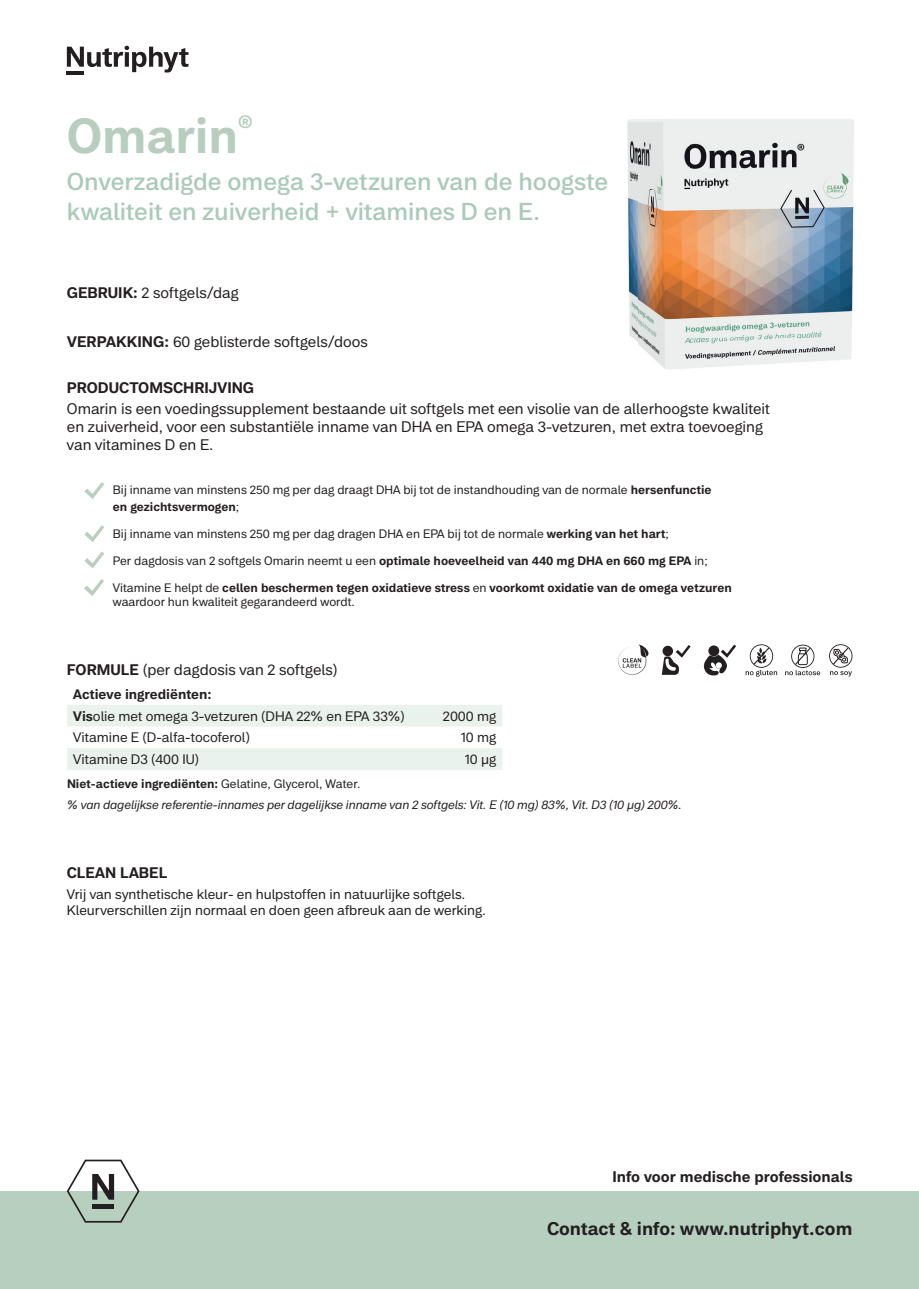
<style>
.page{position:relative;width:919px;height:1289px;background:#fff}
.page>*{position:absolute;margin:0;border:0;box-sizing:border-box;transform-origin:0 0}
.t1{font:700 48px "Peter";color:#b7cebe}
.t2{font:500 24px/30px "Peter";color:#aacaba}
.t3{font:700 18px "Peter";color:#231f20}
.t4{font:700 17.55px "Peter";color:#b7cebe}
.t5{font:15px/18px "Peter";color:#231f20}
.t6{font:700 15px "Peter";color:#231f20}
.t7{font:13.5px/21.6px "Peter";color:#231f20}
.t8{font:12px/16.2px "Peter";color:#231f20}
.t9{font:italic 12px/20.9px "Peter";letter-spacing:-.01em;color:#231f20}
.t10{font:700 12px/14.4px "Peter";color:#231f20}
.s1{font-weight:700}
.s2{font-weight:400}
.s3{font-weight:700;font-style:normal}
.s4{font-style:normal}
</style>
<div class="page">
<svg style="left:618px;top:644px;width:30px;height:31px"></svg>
<svg style="left:829px;top:644px;width:23px;height:32px"></svg>
<svg style="left:785px;top:644px;width:35px;height:31px"></svg>
<svg style="left:745px;top:644px;width:32px;height:32px"></svg>
<svg style="left:661px;top:645px;width:29px;height:30px"></svg>
<svg style="left:703px;top:644px;width:33px;height:31px"></svg>
<svg style="left:67px;top:705px;width:435px;height:64px"></svg>
<img style="left:627px;top:119px;width:227px;height:250px">
<div style="left:0;top:1191px;width:918px;height:97px;background:#b7cfbf"></div>
<svg style="left:67px;top:1159px;width:72px;height:63px"></svg>
<svg style="left:67px;top:46px;width:122px;height:26px"></svg>
<hr style="left:67px;top:71px;width:17px;height:4px;background:#231f20">
<svg style="left:84px;top:551px;width:20px;height:17px"></svg>
<svg style="left:84px;top:525px;width:20px;height:17px"></svg>
<svg style="left:84px;top:482px;width:20px;height:17px"></svg>
<svg style="left:84px;top:579px;width:20px;height:17px"></svg>
<h1 class="t1" style="left:67px;top:104px;width:173px">Omarin</h1>
<p class="t4" style="left:238px;top:111px;width:16px">®</p>
<h2 class="t2" style="left:67px;top:166px;width:543px">Onverzadigde omega 3-vetzuren van de hoogste kwaliteit en zuiverheid + vitamines D en E.</h2>
<p class="t5" style="left:67px;top:284px;width:173px"><span class="s1">GEBRUIK:</span> 2 softgels/dag</p>
<p class="t5" style="left:67px;top:333px;width:302px"><span class="s1">VERPAKKING:</span> 60 geblisterde softgels/doos</p>
<p class="t6" style="left:67px;top:377px;width:189px">PRODUCTOMSCHRIJVING</p>
<p class="t5" style="left:67px;top:399px;width:704px">Omarin is een voedingssupplement bestaande uit softgels met een visolie van de allerhoogste kwaliteit en zuiverheid, voor een substantiële inname van DHA en EPA omega 3-vetzuren, met extra toevoeging van vitamines D en E.</p>
<p class="t8" style="left:113px;top:482px;width:600px">Bij inname van minstens 250 mg per dag draagt DHA bij tot de instandhouding van de normale <span class="s1">hersenfunctie en gezichtsvermogen</span>;</p>
<p class="t8" style="left:113px;top:525px;width:557px">Bij inname van minstens 250 mg per dag dragen DHA en EPA bij tot de normale <span class="s1">werking van het hart</span>;</p>
<p class="t8" style="left:113px;top:552px;width:596px">Per dagdosis van 2 softgels Omarin neemt u een <span class="s1">optimale hoeveelheid van 440 mg DHA en 660 mg EPA</span> in;</p>
<p class="t10" style="left:113px;top:580px;width:620px"><span class="s2">Vitamine E helpt de</span> cellen beschermen tegen oxidatieve stress <span class="s2">en</span> voorkomt oxidatie van de omega vetzuren <span class="s2">waardoor hun kwaliteit gegarandeerd wordt.</span></p>
<p class="t5" style="left:67px;top:661px;width:272px"><span class="s1">FORMULE</span> (per dagdosis van 2 softgels)</p>
<p class="t7" style="left:73px;top:683px;width:333px"><span class="s1">Actieve ingrediënten:<br>Vis</span>olie met omega 3-vetzuren (DHA 22% en EPA 33%)</p>
<p class="t7" style="left:443px;top:704px;width:55px">2000 mg</p>
<p class="t7" style="left:73px;top:726px;width:178px">Vitamine E (D-alfa-tocoferol)</p>
<p class="t7" style="left:460px;top:726px;width:37px">10 mg</p>
<p class="t7" style="left:73px;top:748px;width:127px">Vitamine D3 (400 IU)</p>
<p class="t7" style="left:464px;top:748px;width:33px">10 µg</p>
<p class="t9" style="left:67px;top:773px;width:616px"><span class="s3">Niet-actieve ingrediënten:</span> <span class="s4">Gelatine, Glycerol, Water.<br></span>% van dagelijkse referentie-innames per dagelijkse inname van 2 softgels: Vit. E (10 mg) 83%, Vit. D3 (10 µg) 200%.</p>
<p class="t6" style="left:67px;top:862px;width:102px">CLEAN LABEL</p>
<p class="t7" style="left:67px;top:885px;width:420px;line-height:16.2px">Vrij van synthetische kleur- en hulpstoffen in natuurlijke softgels.<br>Kleurverschillen zijn normaal en doen geen afbreuk aan de werking.</p>
<p class="t6" style="left:612px;top:1166px;width:241px">Info voor medische professionals</p>
<p class="t3" style="left:547px;top:1216px;width:307px">Contact &amp; info: www.nutriphyt.com</p>
</div>
